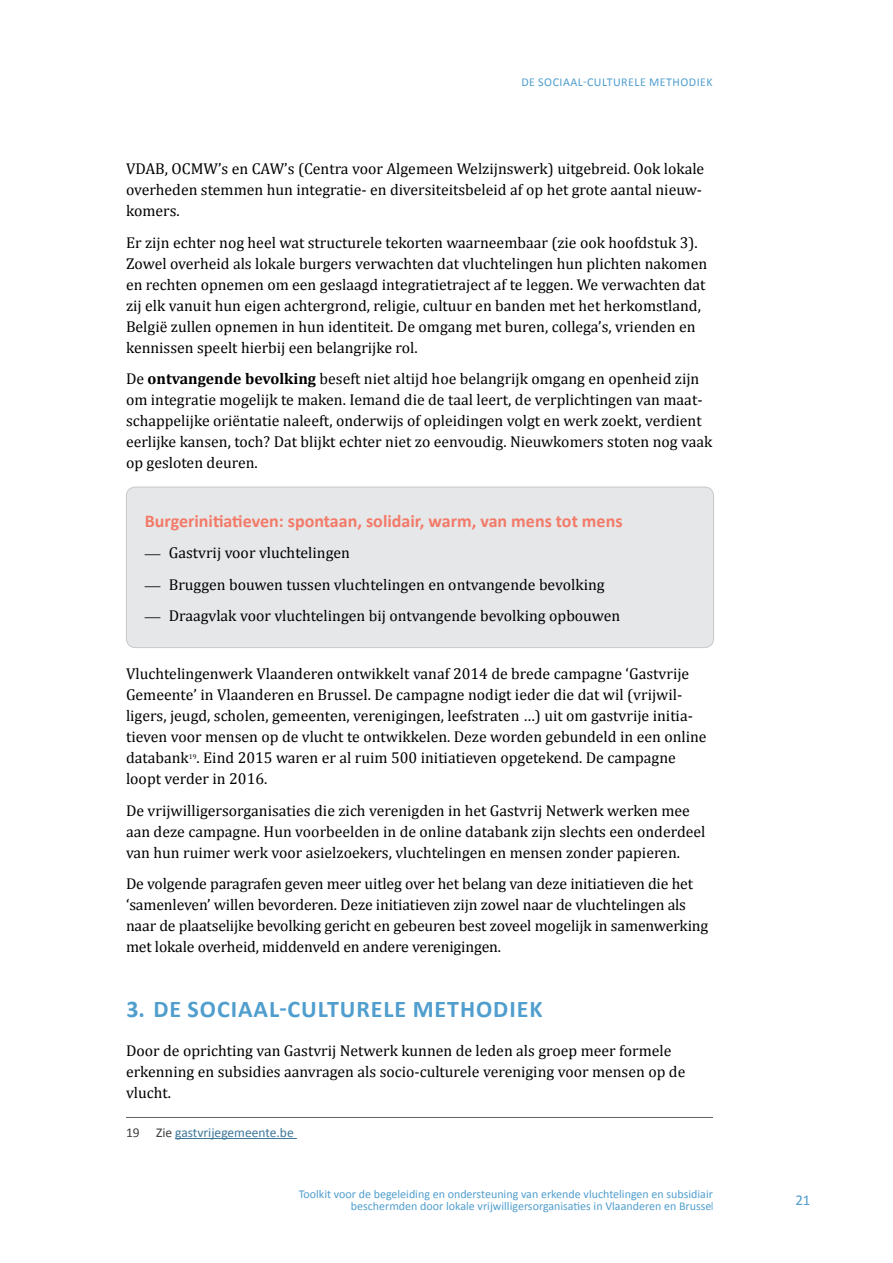
<style>
.page{position:relative;width:893px;height:1263px;background:#fff}
.page>*{position:absolute;margin:0;border:0;box-sizing:border-box;transform-origin:0 0}
.t1{font:700 24px "Calibri";letter-spacing:.04em;color:#509ece}
.t2{font:700 18px "Calibri";color:#f37a68}
.t3{font:15.75px/21px "Cambria";color:#000}
.t4{font:15px "Calibri";color:#509ece}
.Footnotes{font:13.5px "Calibri";color:#3d7799}
.t5{font:12px/12px "Calibri";color:#509ece;text-align:right}
.t6{font:12px "Calibri";letter-spacing:.04em;color:#509ece}
.t7{font:7.05px "Cambria";color:#000}
.s1{font-weight:700}
.s2{font-family:"Adobe Garamond Pro"}
.s3{color:#3e3e3f}
.s4{font-family:"Knockout HTF27 Junior Bantamwt"}
</style>
<div class="page">
<div style="left:126px;top:487px;width:587px;height:161px;background:#e6e7e9;border-radius:9px"></div>
<div style="left:126px;top:487px;width:588px;height:161px;border:1px solid #c7c8ca;border-radius:9px"></div>
<hr style="left:126px;top:1117px;width:587px;height:1px;background:#636366">
<hr style="left:175px;top:1138px;width:122px;height:1px;background:#3d7799">
<p class="t6" style="left:521px;top:74px;width:193px">De sociaal-culturele m ethodiek</p>
<p class="t3" style="left:126px;top:158px;width:580px">VDAB, OCMW’s en CAW’s (Centra voor Algemeen Welzijnswerk) uitgebreid. Ook lokale overheden stemmen hun integratie- en diversiteitsbeleid af op het grote aantal nieuw&shy;komers.</p>
<p class="t3" style="left:126px;top:232px;width:583px">Er zijn echter nog heel wat structurele tekorten waarneembaar (zie ook hoofdstuk 3).<br>Zowel overheid als lokale burgers verwachten dat vluchtelingen hun plichten nakomen en rechten opnemen om een geslaagd integratietraject af te leggen. We verwachten dat zij elk vanuit hun eigen achtergrond, religie, cultuur en banden met het herkomstland, België zullen opnemen in hun identiteit. De omgang met buren, collega’s, vrienden en kennissen speelt hierbij een belangrijke rol.</p>
<p class="t3" style="left:126px;top:368px;width:588px">De <span class="s1">ontvangende bevolking</span> beseft niet altijd hoe belangrijk omgang en openheid zijn om integratie mogelijk te maken. Iemand die de taal leert, de verplichtingen van maat&shy;schappelijke oriëntatie naleeft, onderwijs of opleidingen volgt en werk zoekt, verdient eerlijke kansen, toch? Dat blijkt echter niet zo eenvoudig. Nieuwkomers stoten nog vaak op gesloten deuren.</p>
<p class="t2" style="left:145px;top:509px;width:479px">Burgerinitiatieven: spontaan, solidair, warm, van mens tot mens</p>
<p class="t3" style="left:145px;top:542px;width:207px"><span class="s2">—</span> Gastvrij voor vluchtelingen</p>
<p class="t3" style="left:145px;top:574px;width:461px"><span class="s2">—</span> Bruggen bouwen tussen vluchtelingen en ontvangende bevolking</p>
<p class="t3" style="left:145px;top:605px;width:477px"><span class="s2">—</span> Draagvlak voor vluchtelingen bij ontvangende bevolking opbouwen</p>
<p class="t3" style="left:126px;top:663px;width:582px">Vluchtelingenwerk Vlaanderen ontwikkelt vanaf 2014 de brede campagne ‘Gastvrije Gemeente’ in Vlaanderen en Brussel. De campagne nodigt ieder die dat wil (vrijwil&shy;ligers, jeugd, scholen, gemeenten, verenigingen, leefstraten …) uit om gastvrije initia&shy;tieven voor mensen op de vlucht te ontwikkelen. Deze worden gebundeld in een online databank</p>
<p class="t3" style="left:126px;top:747px;width:551px;text-indent:71px">. Eind 2015 waren er al ruim 500 initiatieven opgetekend. De campagne loopt verder in 2016.</p>
<p class="t3" style="left:126px;top:800px;width:581px">De vrijwilligersorganisaties die zich verenigden in het Gastvrij Netwerk werken mee aan deze campagne. Hun voorbeelden in de online databank zijn slechts een onderdeel van hun ruimer werk voor asielzoekers, vluchtelingen en mensen zonder papieren.</p>
<p class="t3" style="left:126px;top:873px;width:584px">De volgende paragrafen geven meer uitleg over het belang van deze initiatieven die het ‘samenleven’ willen bevorderen. Deze initiatieven zijn zowel naar de vluchtelingen als naar de plaatselijke bevolking gericht en gebeuren best zoveel mogelijk in samenwerking met lokale overheid, middenveld en andere verenigingen.</p>
<p class="t7" style="left:189px;top:752px;width:9px">19</p>
<p class="t1" style="left:126px;top:993px;width:417px">3. DE SOCIAAL-CULTURELE METHODIEK</p>
<p class="t3" style="left:126px;top:1040px;width:561px">Door de oprichting van Gastvrij Netwerk kunnen de leden als groep meer formele erkenning en subsidies aanvragen als socio-culturele vereniging voor mensen op de vlucht.</p>
<p class="Footnotes" style="left:126px;top:1124px;width:169px"><span class="s3">19 Zie</span> gastvrijegemeente.be</p>
<p class="t5" style="left:299px;top:1188px;width:416px">Toolkit voor de begeleiding en ondersteuning van erkende vluchtelingen en subsidiair beschermden door lokale vrijwilligersorganisaties in Vlaanderen en Brusse<span class="s4">l</span></p>
<p class="t4" style="left:795px;top:1190px;width:17px">21</p>
</div>
